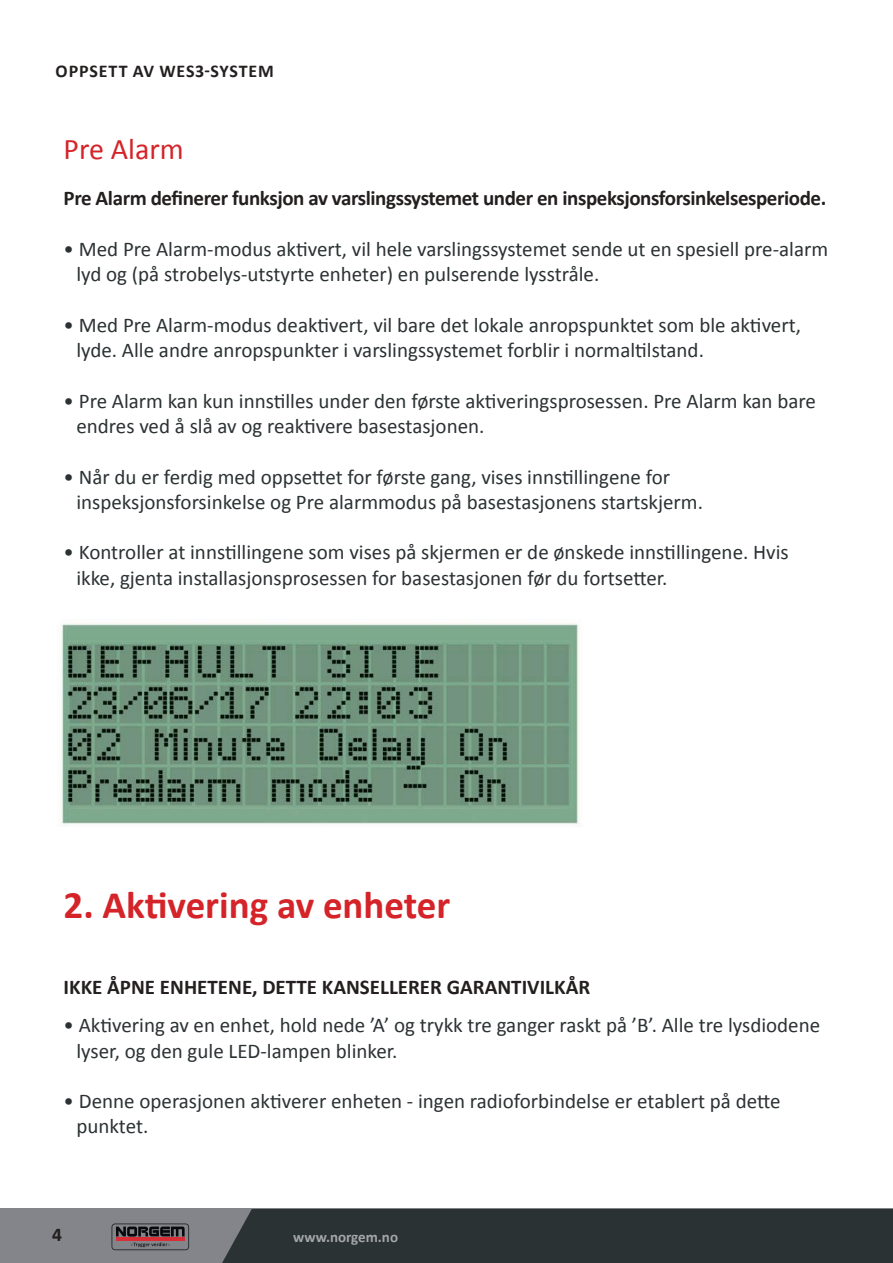
<style>
.page{position:relative;width:893px;height:1263px;background:#fff}
.page>*{position:absolute;margin:0;border:0;box-sizing:border-box;transform-origin:0 0}
.t1{font:700 39px "Calibri";color:#d42429}
.t2{font:30px "Calibri";color:#d42429}
.t3{font:21px/25.2px "Calibri";color:#2b3233}
.t4{font:700 21px "Calibri";letter-spacing:-.02em;color:#241f1f}
.t5{font:700 21px "Calibri";color:#241f1f}
.t6{font:700 19.5px "Calibri";color:#241f1f}
.t7{font:700 18px "Calibri";letter-spacing:.05em;color:#241f1f}
.t8{font:700 15px "Calibri";color:#a3a6ab}
</style>
<div class="page">
<img style="left:61px;top:623px;width:522px;height:203px">
<div style="left:0;top:1209px;width:893px;height:54px;background:#83858a"></div>
<div style="left:222px;top:1209px;width:671px;height:54px;background:#2b3233"></div>
<svg style="left:112px;top:1223px;width:77px;height:27px"></svg>
<p class="t7" style="left:56px;top:60px;width:220px">OPPSETT AV WES3-SYSTEM</p>
<h2 class="t2" style="left:64px;top:130px;width:122px">Pre Alarm</h2>
<p class="t4" style="left:64px;top:185px;width:764px">Pre Alarm definerer funksjon av varslingssystemet under en inspeksjonsforsinkelsesperiode.</p>
<p class="t3" style="left:76px;top:236px;width:753px;text-indent:-13px">• Med Pre Alarm-modus aktivert, vil hele varslingssystemet sende ut en spesiell pre-alarm lyd og (på strobelys-utstyrte enheter) en pulserende lysstråle.</p>
<p class="t3" style="left:76px;top:312px;width:726px;text-indent:-13px">• Med Pre Alarm-modus deaktivert, vil bare det lokale anropspunktet som ble aktivert, lyde. Alle andre anropspunkter i varslingssystemet forblir i normaltilstand.</p>
<p class="t3" style="left:76px;top:388px;width:741px;text-indent:-13px">• Pre Alarm kan kun innstilles under den første aktiveringsprosessen. Pre Alarm kan bare endres ved å slå av og reaktivere basestasjonen.</p>
<p class="t3" style="left:76px;top:464px;width:628px;text-indent:-13px">• Når du er ferdig med oppsettet for første gang, vises innstillingene for inspeksjonsforsinkelse og Pre alarmmodus på basestasjonens startskjerm.</p>
<p class="t3" style="left:76px;top:540px;width:714px;text-indent:-13px">• Kontroller at innstillingene som vises på skjermen er de ønskede innstillingene. Hvis ikke, gjenta installasjonsprosessen for basestasjonen før du fortsetter.</p>
<h1 class="t1" style="left:64px;top:880px;width:388px">2. Aktivering av enheter</h1>
<p class="t5" style="left:64px;top:974px;width:528px">IKKE ÅPNE ENHETENE, DETTE KANSELLERER GARANTIVILKÅR</p>
<p class="t3" style="left:76px;top:1013px;width:745px;text-indent:-13px">• Aktivering av en enhet, hold nede ’A’ og trykk tre ganger raskt på ’B’. Alle tre lysdiodene lyser, og den gule LED-lampen blinker.</p>
<p class="t3" style="left:76px;top:1089px;width:706px;text-indent:-13px">• Denne operasjonen aktiverer enheten - ingen radioforbindelse er etablert på dette punktet.</p>
<p class="t6" style="left:52px;top:1222px;width:11px">4</p>
<p class="t8" style="left:293px;top:1228px;width:106px">www.norgem.no</p>
</div>
